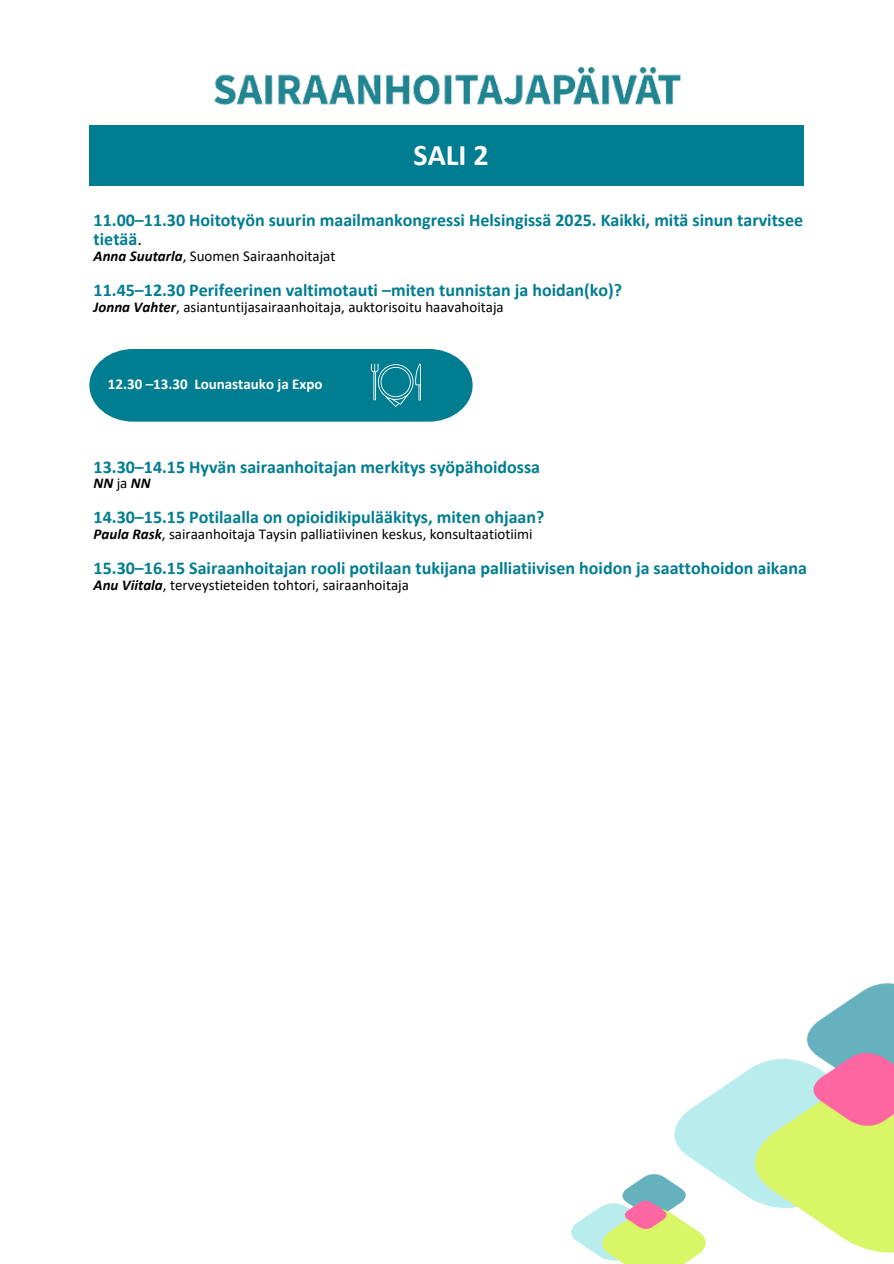
<style>
.page{position:relative;width:894px;height:1264px;background:#fff}
.page>*{position:absolute;margin:0;border:0;box-sizing:border-box;transform-origin:0 0}
.t1{font:700 30px "Calibri";color:#fff}
.t2{font:700 18px/19.2px "Calibri";color:#007d91}
.t3{font:15px "Calibri";color:#000}
.t4{font:700 15px "Calibri";color:#fff}
.t5{font:italic 700 15px "Calibri";color:#000}
.s1{color:#007d92}
.s2{font-weight:400;color:#000}
.s3{font-weight:700;font-style:italic}
.s4{font-weight:400;font-style:normal}
</style>
<div class="page">
<div style="left:89px;top:125px;width:715px;height:61px;background:#007d91"></div>
<img style="left:214px;top:66px;width:467px;height:40px">
<svg style="left:89px;top:349px;width:383px;height:72px;background:#0f8497"></svg>
<img style="left:571px;top:1174px;width:130px;height:89px">
<img style="left:674px;top:983px;width:219px;height:269px">
<p class="t1" style="left:413px;top:143px;width:76px">SALI 2</p>
<h1 class="t2" style="left:94px;top:212px;width:711px"><span class="s1">11.00–11.30</span> Hoitotyön suurin maailmankongressi Helsingissä 2025. Kaikki, mitä sinun tarvitsee tietää<span class="s2">.</span></h1>
<h1 class="t3" style="left:94px;top:250px;width:243px"><span class="s3">Anna Suutarla</span>, Suomen Sairaanhoitajat</h1>
<h2 class="t2" style="left:94px;top:282px;width:530px"><span class="s1">11.45–12.30</span> Perifeerinen valtimotauti –miten tunnistan ja hoidan(ko)?</h2>
<h2 class="t3" style="left:94px;top:300px;width:411px"><span class="s3">Jonna Vahter</span>, asiantuntijasairaanhoitaja, auktorisoitu haavahoitaja</h2>
<h3 class="t4" style="left:108px;top:378px;width:216px">12.30 –13.30 Lounastauko ja Expo</h3>
<h2 class="t2" style="left:94px;top:458px;width:448px">13.30–14.15 Hyvän sairaanhoitajan merkitys syöpähoidossa</h2>
<h2 class="t5" style="left:94px;top:477px;width:58px">NN <span class="s4">ja</span> NN</h2>
<h2 class="t2" style="left:94px;top:509px;width:452px">14.30–15.15 Potilaalla on opioidikipulääkitys, miten ohjaan?</h2>
<p class="t3" style="left:94px;top:527px;width:440px"><span class="s3">Paula Rask</span>, sairaanhoitaja Taysin palliatiivinen keskus, konsultaatiotiimi</p>
<p class="t2" style="left:94px;top:560px;width:714px"><span class="s1">15.30–16.</span>15 Sairaanhoitajan rooli potilaan tukijana palliatiivisen hoidon ja saattohoidon aikana</p>
<p class="t3" style="left:94px;top:578px;width:317px"><span class="s3">Anu Viitala</span>, terveystieteiden tohtori, sairaanhoitaja</p>
</div>
